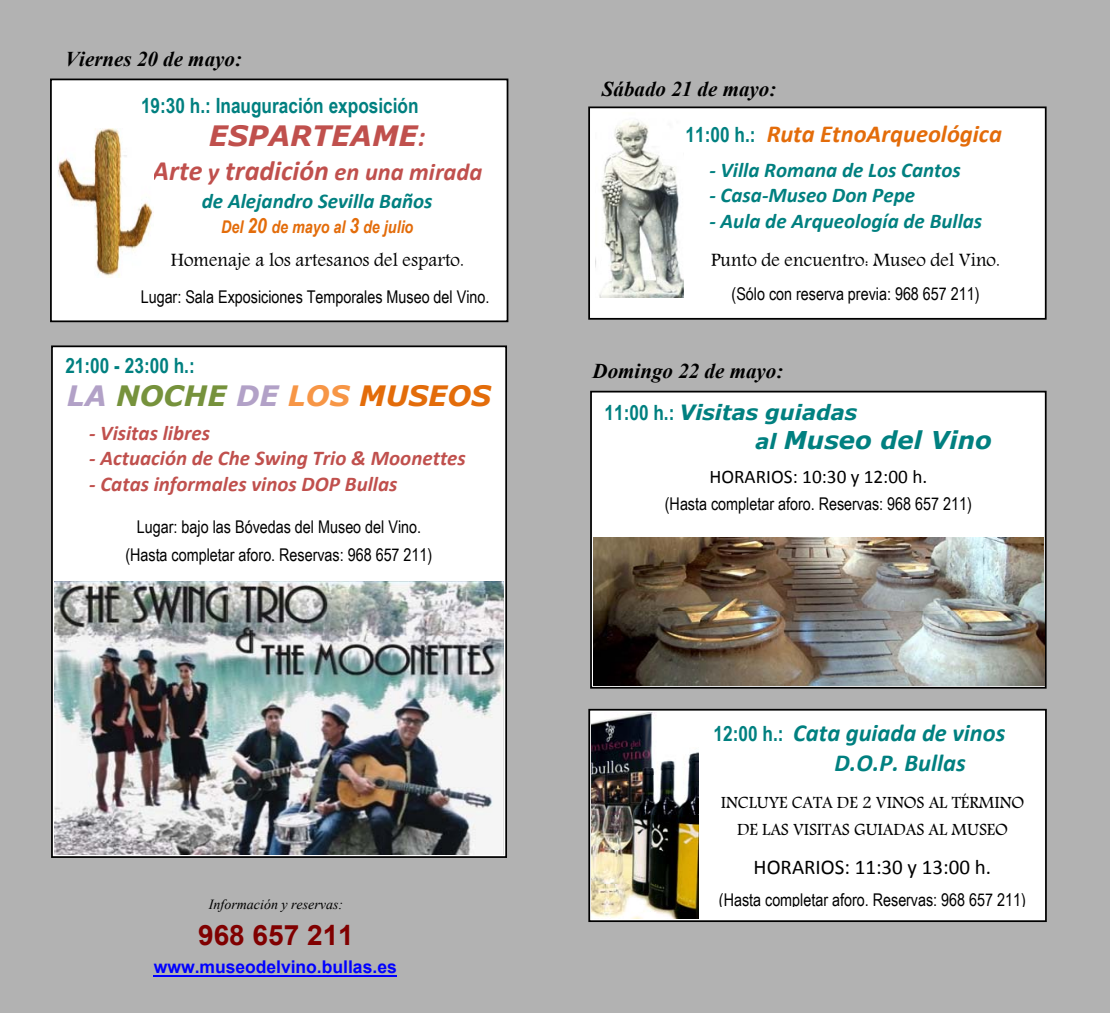
<style>
.page{position:relative;width:1110px;height:1013px;background:#fff}
.page>*{position:absolute;margin:0;border:0;box-sizing:border-box;transform-origin:0 0}
.t1{font:italic 700 28px/34.3px "Calibri";color:#c0504d;text-align:center}
.t2{font:italic 700 28px "Verdana";color:#e36c0a}
.t3{font:700 28px "Arial";color:#800000}
.t4{font:italic 700 24.5px/29.9px "Calibri";color:#008080}
.t5{font:italic 700 24.5px "Calibri";color:#e36c0a}
.t6{font:italic 700 24.5px "Verdana";color:#008080}
.t7{font:italic 700 21px/25.7px "Calibri";color:#008080}
.t8{font:italic 700 21px/25.6px "Calibri";color:#c0504d}
.t9{font:italic 700 21px/41.6px "Times New Roman";color:#000}
.t10{font:700 21px "Arial Narrow";color:#008080}
.t11{font:21px "Calibri";color:#000}
.t12{font:19.25px "Andalus";color:#000}
.t13{font:19.25px "Calibri";color:#000}
.t14{font:17.5px/28.2px "Arial Narrow";color:#000;text-align:center}
.t15{font:17.5px/26.6px "Andalus";color:#000;text-align:center}
.t16{font:700 17.5px "Arial";color:#00f}
.t17{font:italic 700 17.5px "Arial Narrow";color:#e36c0a}
.t18{font:italic 14px "Times New Roman";color:#000}
.s1{font-family:"Verdana"}
.s2{font-size:24.5px}
.s3{font-size:21px}
.s4{color:#b2a1c7}
.s5{color:#76923c}
.s6{color:#f79646}
.s7{font-family:"Arial Narrow";font-style:normal;font-size:21px;color:#008080}
.s8{font-family:"Arial Narrow";font-style:normal;color:#008080}
.s9{font-family:"Verdana";color:#008080}
.s10{font-family:"Arial Narrow";font-style:normal;font-size:21px}
</style>
<div class="page">
<div style="left:0;top:0;width:1110px;height:1012px;background:#b2b2b2"></div>
<hr style="left:154px;top:974px;width:243px;height:2px;background:#00f">
<div style="left:52px;top:346px;width:454px;height:510px;background:#fff"></div>
<div style="left:51px;top:345px;width:456px;height:512px;border:2px solid #000"></div>
<img style="left:55px;top:581px;width:448px;height:273px">
<div style="left:591px;top:391px;width:454px;height:296px;background:#fff"></div>
<div style="left:590px;top:390px;width:456px;height:298px;border:2px solid #000"></div>
<img style="left:593px;top:537px;width:451px;height:148px">
<div style="left:589px;top:107px;width:456px;height:212px;background:#fff"></div>
<div style="left:588px;top:106px;width:458px;height:213px;border:2px solid #000"></div>
<img style="left:595px;top:121px;width:88px;height:176px">
<div style="left:589px;top:709px;width:457px;height:211px;background:#fff"></div>
<div style="left:588px;top:708px;width:458px;height:213px;border:2px solid #000"></div>
<div style="left:701px;top:711px;width:343px;height:202px;background:#fff"></div>
<img style="left:591px;top:712px;width:107px;height:206px">
<div style="left:51px;top:79px;width:456px;height:242px;background:#fff"></div>
<div style="left:50px;top:78px;width:458px;height:244px;border:2px solid #000"></div>
<div style="left:128px;top:87px;width:378px;height:211px;background:#fff"></div>
<img style="left:57px;top:129px;width:96px;height:148px">
<p class="t9" style="left:65px;top:37px;width:178px">Viernes 20 de mayo:</p>
<p class="t10" style="left:141px;top:90px;width:279px">19:30 h.: Inauguración exposición</p>
<p class="t1" style="left:152px;top:119px;width:332px"><span class="s1">ESPARTEAME</span>:<br>Arte <span class="s2">y</span> tradición <span class="s2">en una mirada</span></p>
<p class="t7" style="left:202px;top:188px;width:232px">de Alejandro Sevilla Baños</p>
<p class="t17" style="left:221px;top:213px;width:194px">Del <span class="s3">20</span> de mayo al <span class="s3">3</span> de julio</p>
<p class="t12" style="left:171px;top:245px;width:294px">Homenaje a los artesanos del esparto.</p>
<p class="t14" style="left:141px;top:282px;width:350px">Lugar: Sala Exposiciones Temporales Museo del Vino.</p>
<p class="t10" style="left:65px;top:350px;width:131px">21:00 - 23:00 h.:</p>
<p class="t2" style="left:67px;top:375px;width:426px"><span class="s4">LA</span> <span class="s5">NOCHE</span> <span class="s4">DE</span> <span class="s6">LOS</span> MUSEOS</p>
<p class="t8" style="left:89px;top:420px;width:378px">‐ Visitas libres<br>‐ Actuación de Che Swing Trio &amp; Moonettes ‐ Catas informales vinos DOP Bullas</p>
<p class="t14" style="left:125px;top:512px;width:308px">Lugar: bajo las Bóvedas del Museo del Vino. (Hasta completar aforo. Reservas: 968 657 211)</p>
<p class="t18" style="left:209px;top:894px;width:136px">Información y reservas:</p>
<p class="t3" style="left:198px;top:915px;width:157px">968 657 211</p>
<p class="t16" style="left:154px;top:954px;width:245px">www.museodelvino.bullas.es</p>
<p class="t9" style="left:602px;top:68px;width:176px">Sábado 21 de mayo:</p>
<p class="t5" style="left:685px;top:118px;width:318px"><span class="s7">11:00 h.:</span> Ruta EtnoArqueológica</p>
<p class="t7" style="left:709px;top:157px;width:274px">‐ Villa Romana de Los Cantos<br>‐ Casa‐Museo Don Pepe<br>‐ Aula de Arqueología de Bullas</p>
<p class="t12" style="left:711px;top:245px;width:290px">Punto de encuentro: Museo del Vino.</p>
<p class="t14" style="left:731px;top:278px;width:249px">(Sólo con reserva previa: 968 657 211)</p>
<p class="t9" style="left:604px;top:350px;width:254px;text-indent:-12px">Domingo 22 de mayo:<br><span class="s8">11:00 h.:</span> <span class="s9">Visitas guiadas</span></p>
<p class="t6" style="left:755px;top:422px;width:238px"><span class="s3">al</span> Museo del Vino</p>
<p class="t13" style="left:709px;top:464px;width:219px">HORARIOS: 10:30 y 12:00 h.</p>
<p class="t14" style="left:665px;top:488px;width:308px">(Hasta completar aforo. Reservas: 968 657 211)</p>
<p class="t4" style="left:834px;top:717px;width:172px;text-indent:-121px"><span class="s10">12:00 h.:</span> Cata guiada de vinos<br>D.O.P. Bullas</p>
<p class="t15" style="left:720px;top:789px;width:305px">INCLUYE CATA DE 2 VINOS AL TÉRMINO<br>DE LAS VISITAS GUIADAS AL MUSEO</p>
<p class="t11" style="left:753px;top:853px;width:239px">HORARIOS: 11:30 y 13:00 h.</p>
<p class="t14" style="left:719px;top:885px;width:309px">(Hasta completar aforo. Reservas: 968 657 211)</p>
</div>
